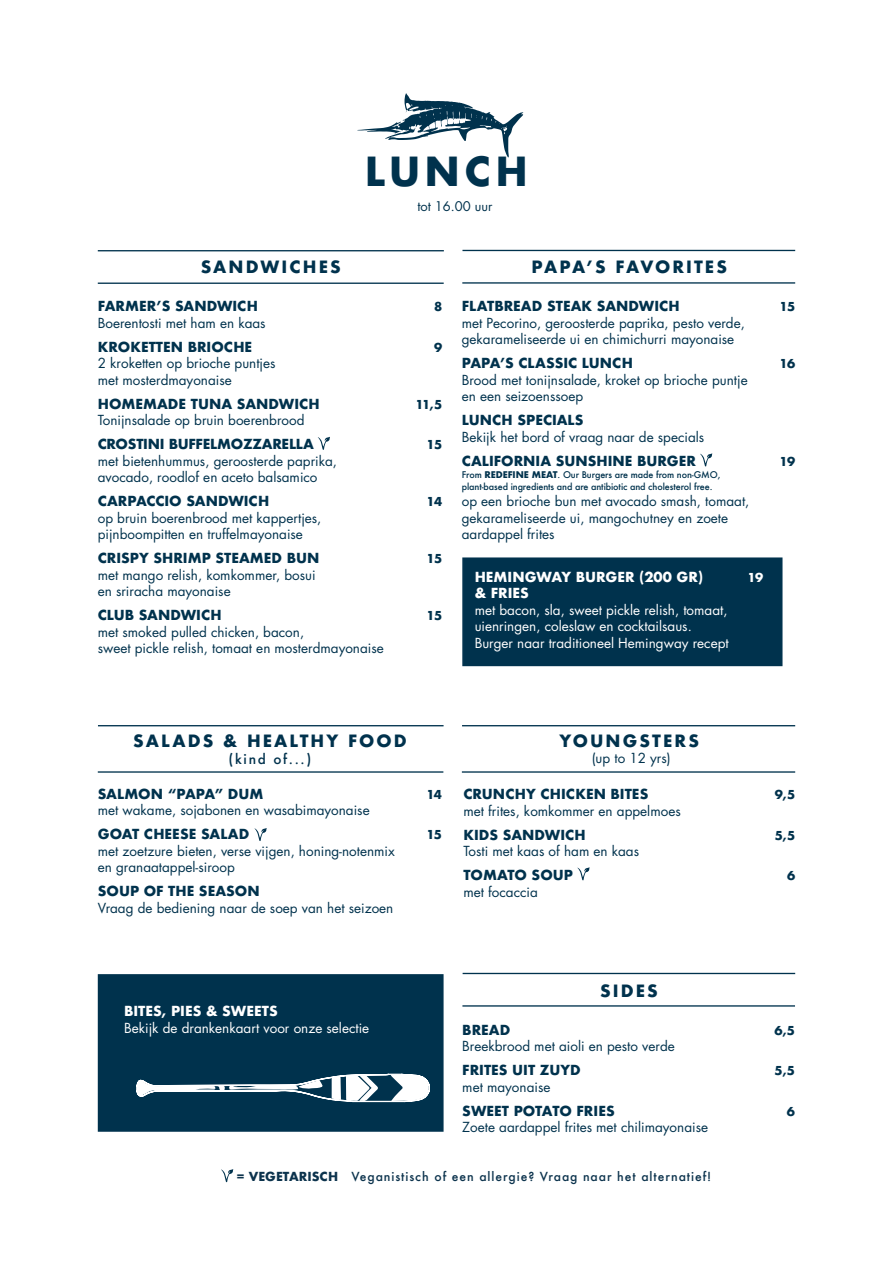
<style>
.page{position:relative;width:893px;height:1263px;background:#fff}
.page>*{position:absolute;margin:0;border:0;box-sizing:border-box;transform-origin:0 0}
.t1{font:700 39px "Futura";letter-spacing:.105em;color:#00324d}
.t2{font:700 16.5px "Futura";letter-spacing:.125em;color:#00324d}
.t3{font:13.5px/16.5px "Futura";color:#00324d}
.t4{font:700 13.5px "Futura";color:#00324d}
.t5{font:13.5px/16.5px "Futura";color:#fff}
.t6{font:700 13.5px "Futura";color:#fff}
.t7{font:700 13.5px "Futura";letter-spacing:-.02em;color:#00324d}
.t8{font:500 13.5px "Futura";letter-spacing:.125em;color:#00324d}
.t9{font:13.05px "Futura";color:#00324d}
.t10{font:500 12.15px "Futura";letter-spacing:.075em;color:#0c334d}
.t11{font:700 12px "Futura";letter-spacing:-.065em;color:#00324d}
.t12{font:700 12px "Futura";color:#fff}
.t13{font:500 9px/12px "Futura";letter-spacing:-.01em;color:#00324d}
.s1{font-weight:700}
</style>
<div class="page">
<div style="left:462px;top:557px;width:320px;height:109px;background:#00324d;border:2px solid #00324d"></div>
<hr style="left:98px;top:283px;width:346px;height:1px;background:#00324d">
<hr style="left:98px;top:250px;width:346px;height:1px;background:#00324d">
<hr style="left:462px;top:282px;width:333px;height:2px;background:#00324d">
<hr style="left:462px;top:250px;width:333px;height:1px;background:#00324d">
<hr style="left:462px;top:1005px;width:333px;height:1px;background:#00324d">
<hr style="left:463px;top:973px;width:332px;height:1px;background:#00324d">
<svg style="left:318px;top:437px;width:12px;height:13px"></svg>
<hr style="left:98px;top:771px;width:345px;height:2px;background:#00324d">
<hr style="left:462px;top:771px;width:333px;height:2px;background:#00324d">
<hr style="left:98px;top:725px;width:346px;height:1px;background:#00324d">
<hr style="left:462px;top:725px;width:333px;height:1px;background:#00324d">
<div style="left:98px;top:974px;width:346px;height:158px;background:#00324d;border:2px solid #00324d"></div>
<svg style="left:221px;top:1169px;width:12px;height:13px"></svg>
<svg style="left:255px;top:828px;width:12px;height:13px"></svg>
<svg style="left:577px;top:867px;width:13px;height:13px"></svg>
<svg style="left:136px;top:1073px;width:294px;height:30px"></svg>
<svg style="left:700px;top:453px;width:12px;height:13px"></svg>
<svg style="left:357px;top:93px;width:166px;height:65px"></svg>
<h1 class="t1" style="left:365px;top:143px;width:165px">LUNCH</h1>
<p class="t2" style="left:201px;top:255px;width:142px">SANDWICHES</p>
<p class="t9" style="left:417px;top:197px;width:77px">tot 16.00 uur</p>
<p class="t2" style="left:532px;top:254px;width:197px">PAPA’S FAVORITES</p>
<p class="t4" style="left:98px;top:296px;width:162px">FARMER’S SANDWICH</p>
<p class="t11" style="left:434px;top:298px;width:10px">8</p>
<p class="t3" style="left:98px;top:314px;width:169px">Boerentosti met ham en kaas</p>
<p class="t4" style="left:98px;top:337px;width:156px">KROKETTEN BRIOCHE</p>
<p class="t11" style="left:434px;top:338px;width:10px">9</p>
<p class="t3" style="left:98px;top:355px;width:179px">2 kroketten op brioche puntjes met mosterdmayonaise</p>
<p class="t4" style="left:98px;top:394px;width:224px">HOMEMADE TUNA SANDWICH</p>
<p class="t11" style="left:415px;top:395px;width:28px">11,5</p>
<p class="t3" style="left:98px;top:412px;width:208px">Tonijnsalade op bruin boerenbrood</p>
<p class="t7" style="left:98px;top:434px;width:218px">CROSTINI BUFFELMOZZARELLA</p>
<p class="t11" style="left:427px;top:436px;width:17px">15</p>
<p class="t3" style="left:98px;top:452px;width:241px">met bietenhummus, geroosterde paprika, avocado, roodlof en aceto balsamico</p>
<p class="t4" style="left:98px;top:491px;width:173px">CARPACCIO SANDWICH</p>
<p class="t11" style="left:426px;top:493px;width:17px">14</p>
<p class="t3" style="left:98px;top:509px;width:225px">op bruin boerenbrood met kappertjes, pijnboompitten en truffelmayonaise</p>
<p class="t4" style="left:98px;top:548px;width:223px">CRISPY SHRIMP STEAMED BUN</p>
<p class="t11" style="left:427px;top:550px;width:17px">15</p>
<p class="t3" style="left:98px;top:566px;width:219px">met mango relish, komkommer, bosui en sriracha mayonaise</p>
<p class="t4" style="left:98px;top:605px;width:125px">CLUB SANDWICH</p>
<p class="t11" style="left:427px;top:607px;width:17px">15</p>
<p class="t3" style="left:98px;top:623px;width:288px">met smoked pulled chicken, bacon,<br>sweet pickle relish, tomaat en mosterdmayonaise</p>
<p class="t4" style="left:462px;top:296px;width:220px">FLATBREAD STEAK SANDWICH</p>
<p class="t11" style="left:780px;top:298px;width:17px">15</p>
<p class="t3" style="left:462px;top:314px;width:285px">met Pecorino, geroosterde paprika, pesto verde, gekarameliseerde ui en chimichurri mayonaise</p>
<p class="t4" style="left:462px;top:353px;width:173px">PAPA’S CLASSIC LUNCH</p>
<p class="t11" style="left:779px;top:355px;width:17px">16</p>
<p class="t3" style="left:462px;top:371px;width:287px">Brood met tonijnsalade, kroket op brioche puntje en een seizoenssoep</p>
<p class="t4" style="left:462px;top:410px;width:123px">LUNCH SPECIALS</p>
<p class="t3" style="left:462px;top:428px;width:244px">Bekijk het bord of vraag naar de specials</p>
<p class="t4" style="left:462px;top:451px;width:236px">CALIFORNIA SUNSHINE BURGER</p>
<p class="t11" style="left:779px;top:452px;width:17px">19</p>
<p class="t13" style="left:462px;top:468px;width:260px">From <span class="s1">REDEFINE MEAT</span>. Our Burgers are made from non-GMO, plant-based ingredients and are antibiotic and cholesterol free.</p>
<p class="t3" style="left:462px;top:493px;width:289px">op een brioche bun met avocado smash, tomaat, gekarameliseerde ui, mangochutney en zoete aardappel frites</p>
<p class="t6" style="left:475px;top:567px;width:230px">HEMINGWAY BURGER (200 GR)</p>
<p class="t12" style="left:747px;top:569px;width:17px">19</p>
<p class="t6" style="left:475px;top:583px;width:56px">&amp; FRIES</p>
<p class="t5" style="left:475px;top:602px;width:256px">met bacon, sla, sweet pickle relish, tomaat, uienringen, coleslaw en cocktailsaus.<br>Burger naar traditioneel Hemingway recept</p>
<p class="t2" style="left:133px;top:729px;width:275px">SALADS &amp; HEALTHY FOOD</p>
<p class="t2" style="left:560px;top:729px;width:141px">YOUNGSTERS</p>
<p class="t8" style="left:229px;top:750px;width:84px">(kind of...)</p>
<p class="t3" style="left:592px;top:750px;width:81px">(up to 12 yrs)</p>
<p class="t4" style="left:98px;top:784px;width:167px">SALMON “PAPA” DUM</p>
<p class="t11" style="left:426px;top:786px;width:17px">14</p>
<p class="t3" style="left:98px;top:802px;width:273px">met wakame, sojabonen en wasabimayonaise</p>
<p class="t4" style="left:98px;top:824px;width:153px">GOAT CHEESE SALAD</p>
<p class="t11" style="left:426px;top:826px;width:17px">15</p>
<p class="t3" style="left:98px;top:843px;width:299px">met zoetzure bieten, verse vijgen, honing-notenmix en granaatappel-siroop</p>
<p class="t4" style="left:98px;top:881px;width:163px">SOUP OF THE SEASON</p>
<p class="t3" style="left:98px;top:900px;width:297px">Vraag de bediening naar de soep van het seizoen</p>
<p class="t4" style="left:463px;top:784px;width:186px">CRUNCHY CHICKEN BITES</p>
<p class="t11" style="left:775px;top:786px;width:22px">9,5</p>
<p class="t3" style="left:463px;top:803px;width:219px">met frites, komkommer en appelmoes</p>
<p class="t4" style="left:463px;top:825px;width:124px">KIDS SANDWICH</p>
<p class="t11" style="left:775px;top:826px;width:22px">5,5</p>
<p class="t3" style="left:463px;top:843px;width:177px">Tosti met kaas of ham en kaas</p>
<p class="t4" style="left:463px;top:865px;width:111px">TOMATO SOUP</p>
<p class="t11" style="left:787px;top:867px;width:10px">6</p>
<p class="t3" style="left:463px;top:884px;width:76px">met focaccia</p>
<p class="t6" style="left:124px;top:1002px;width:155px">BITES, PIES &amp; SWEETS</p>
<p class="t5" style="left:124px;top:1020px;width:247px">Bekijk de drankenkaart voor onze selectie</p>
<p class="t2" style="left:600px;top:978px;width:59px">SIDES</p>
<p class="t4" style="left:462px;top:1020px;width:50px">BREAD</p>
<p class="t11" style="left:775px;top:1022px;width:22px">6,5</p>
<p class="t3" style="left:462px;top:1038px;width:214px">Breekbrood met aioli en pesto verde</p>
<p class="t4" style="left:462px;top:1060px;width:120px">FRITES UIT ZUYD</p>
<p class="t11" style="left:775px;top:1062px;width:22px">5,5</p>
<p class="t3" style="left:462px;top:1079px;width:90px">met mayonaise</p>
<p class="t4" style="left:462px;top:1101px;width:154px">SWEET POTATO FRIES</p>
<p class="t11" style="left:787px;top:1103px;width:10px">6</p>
<p class="t3" style="left:462px;top:1119px;width:247px">Zoete aardappel frites met chilimayonaise</p>
<p class="t10" style="left:236px;top:1168px;width:476px"><span class="s1">= VEGETARISCH</span> Veganistisch of een allergie? Vraag naar het alternatief!</p>
</div>
